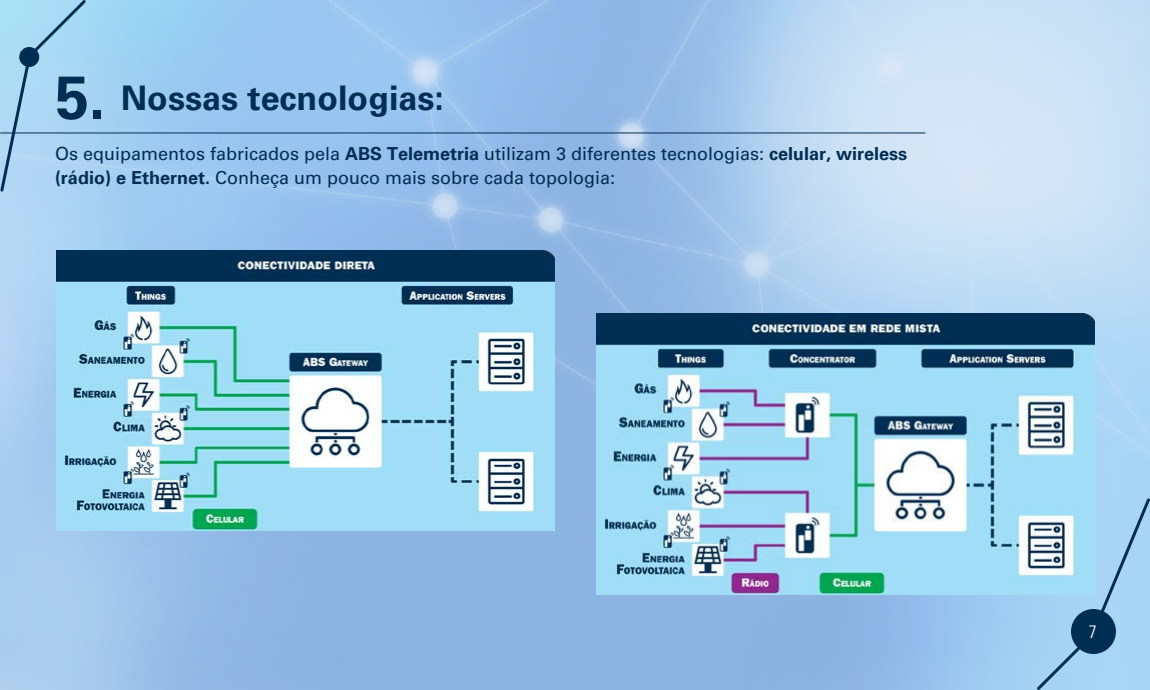
<style>
.page{position:relative;width:1150px;height:690px;background:#fff}
.page>*{position:absolute;margin:0;border:0;box-sizing:border-box;transform-origin:0 0}
.t1{font:700 34px "Univers";color:#002e53}
.t2{font:18px/24px "Univers LT Std";color:#002e53}
.t3{font:300 condensed 18px "Univers LT Std";color:#fff}
.s1{font-size:60.8px}
.s2{font-family:"Univers";font-weight:700}
</style>
<div class="page">
<img style="left:0;top:0;width:1150px;height:690px">
<svg style="left:1034px;top:496px;width:116px;height:194px;background:#91bfdf"></svg>
<svg style="left:0;top:0;width:88px;height:194px;background:#a2cfea"></svg>
<hr style="left:0;top:132px;width:925px;height:1px;background:#002e53">
<img style="left:57px;top:250px;width:498px;height:280px">
<img style="left:597px;top:314px;width:498px;height:280px">
<h1 class="t1" style="left:55px;top:78px;width:390px"><span class="s1">5.</span> Nossas tecnologias:</h1>
<p class="t2" style="left:55px;top:142px;width:854px">Os equipamentos fabricados pela <span class="s2">ABS Telemetria</span> utilizam 3 diferentes tecnologias: <span class="s2">celular, wireless (rádio) e Ethernet.</span> Conheça um pouco mais sobre cada topologia:</p>
<p class="t3" style="left:1089px;top:621px;width:9px">7</p>
</div>
